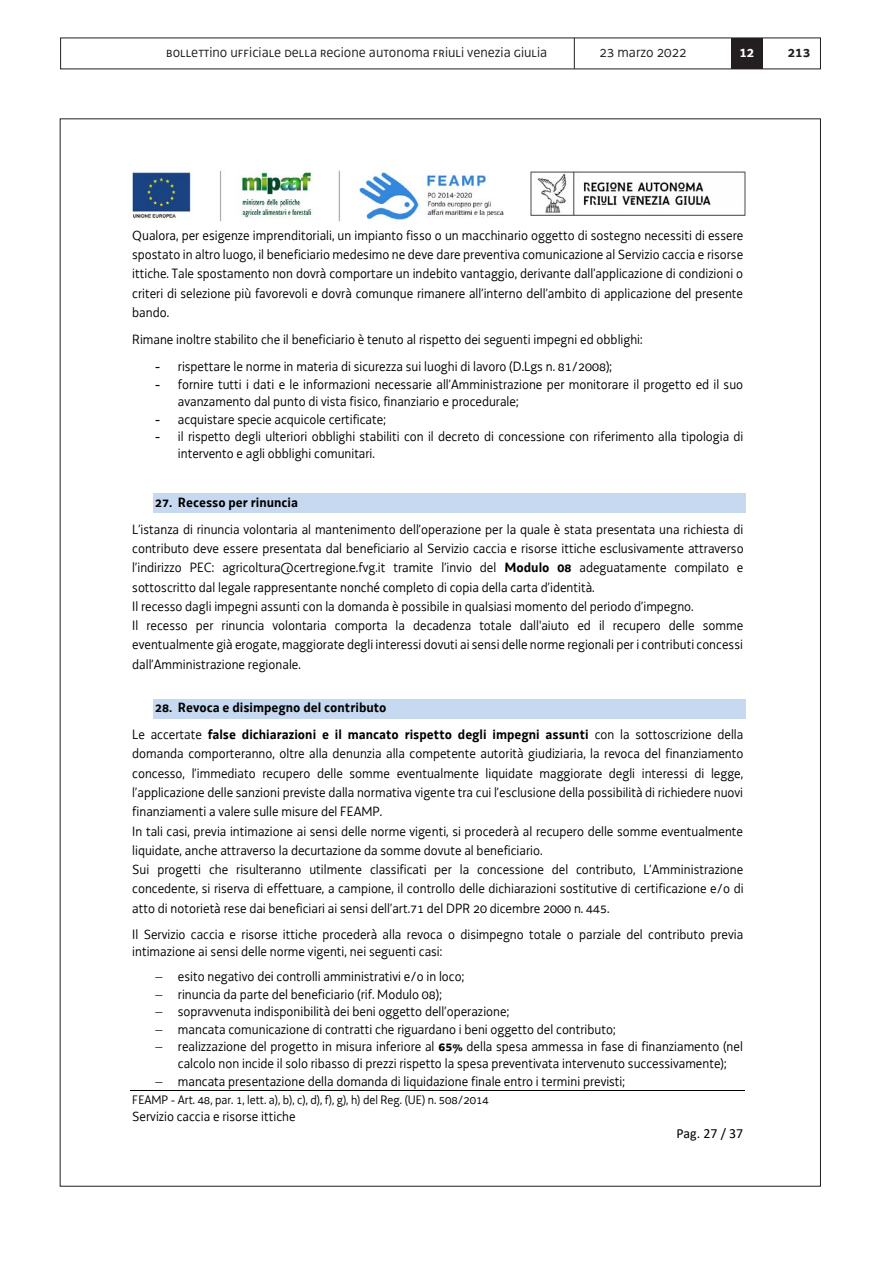
<style>
.page{position:relative;width:893px;height:1263px;background:#fff}
.page>*{position:absolute;margin:0;border:0;box-sizing:border-box;transform-origin:0 0}
.t1{font:15px "Decima UNI";color:#231f20}
.t2{font:15px "Decima WE";color:#231f20}
.t3{font:700 15px "Decima WE";color:#231f20}
.t4{font:700 15px "Decima WE";color:#fff}
.t5{font:13.95px/19.2px "Decima WE";color:#000}
.t6{font:700 13.95px/27px "Decima WE";color:#000}
.t7{font:13.95px "Calibri";color:#000}
.t8{font:12.75px "Decima WE";color:#000}
.s1{font-family:"Times New Roman";font-size:15.15px}
.s2{font-weight:700}
.s3{font-weight:400}
</style>
<div class="page">
<div style="left:731px;top:38px;width:32px;height:31px;background:#231f20"></div>
<hr style="left:574px;top:38px;width:1px;height:31px;background:#231f20">
<img style="left:130px;top:170px;width:374px;height:52px">
<img style="left:531px;top:172px;width:214px;height:44px">
<hr style="left:130px;top:1090px;width:615px;height:1px;background:#000">
<div style="left:153px;top:494px;width:592px;height:19px;background:#c6d9f1"></div>
<div style="left:153px;top:699px;width:592px;height:19px;background:#c6d9f1"></div>
<p class="t1" style="left:166px;top:43px;width:382px">bollettino ufficiale della regione autonoma friuli venezia giulia</p>
<p class="t2" style="left:599px;top:43px;width:89px">23 marzo 2022</p>
<p class="t4" style="left:739px;top:43px;width:16px">12</p>
<p class="t3" style="left:788px;top:43px;width:24px">213</p>
<p class="t5" style="left:132px;top:226px;width:613px;text-align:justify">Qualora, per esigenze imprenditoriali, un impianto fisso o un macchinario oggetto di sostegno necessiti di essere spostato in altro luogo, il beneficiario medesimo ne deve dare preventiva comunicazione al Servizio caccia e risorse ittiche. Tale spostamento non dovrà comportare un indebito vantaggio, derivante dall’applicazione di condizioni o criteri di selezione più favorevoli e dovrà comunque rimanere all’interno dell’ambito di applicazione del presente bando.</p>
<p class="t5" style="left:132px;top:330px;width:512px">Rimane inoltre stabilito che il beneficiario è tenuto al rispetto dei seguenti impegni ed obblighi:</p>
<p class="t5" style="left:155px;top:357px;width:458px"><span class="s1">-</span> rispettare le norme in materia di sicurezza sui luoghi di lavoro (D.Lgs n. 81/2008);</p>
<p class="t5" style="left:178px;top:376px;width:567px;line-height:16.8px;text-indent:-23px"><span class="s1">-</span> fornire tutti i dati e le informazioni necessarie all’Amministrazione per monitorare il progetto ed il suo avanzamento dal punto di vista fisico, finanziario e procedurale;</p>
<p class="t5" style="left:155px;top:409px;width:232px"><span class="s1">-</span> acquistare specie acquicole certificate;</p>
<p class="t5" style="left:178px;top:428px;width:567px;line-height:16.8px;text-indent:-23px"><span class="s1">-</span> il rispetto degli ulteriori obblighi stabiliti con il decreto di concessione con riferimento alla tipologia di intervento e agli obblighi comunitari.</p>
<p class="t6" style="left:155px;top:489px;width:144px">27. Recesso per rinuncia</p>
<p class="t5" style="left:132px;top:519px;width:613px">L’istanza di rinuncia volontaria al mantenimento dell’operazione per la quale è stata presentata una richiesta di contributo deve essere presentata dal beneficiario al Servizio caccia e risorse ittiche esclusivamente attraverso l’indirizzo PEC: agricoltura@certregione.fvg.it tramite l’invio del <span class="s2">Modulo 08</span> adeguatamente compilato e sottoscritto dal legale rappresentante nonché completo di copia della carta d’identità.<br>Il recesso dagli impegni assunti con la domanda è possibile in qualsiasi momento del periodo d’impegno.<br>Il recesso per rinuncia volontaria comporta la decadenza totale dall'aiuto ed il recupero delle somme eventualmente già erogate, maggiorate degli interessi dovuti ai sensi delle norme regionali per i contributi concessi dall’Amministrazione regionale.</p>
<p class="t6" style="left:132px;top:694px;width:613px;text-indent:23px">28. Revoca e disimpegno del contributo<br><span class="s3">Le accertate</span> false dichiarazioni e il mancato rispetto degli impegni assunti <span class="s3">con la sottoscrizione della</span></p>
<p class="t5" style="left:132px;top:744px;width:613px">domanda comporteranno, oltre alla denunzia alla competente autorità giudiziaria, la revoca del finanziamento concesso, l’immediato recupero delle somme eventualmente liquidate maggiorate degli interessi di legge, l’applicazione delle sanzioni previste dalla normativa vigente tra cui l’esclusione della possibilità di richiedere nuovi finanziamenti a valere sulle misure del FEAMP.<br>In tali casi, previa intimazione ai sensi delle norme vigenti, si procederà al recupero delle somme eventualmente liquidate, anche attraverso la decurtazione da somme dovute al beneficiario.<br>Sui progetti che risulteranno utilmente classificati per la concessione del contributo, L’Amministrazione concedente, si riserva di effettuare, a campione, il controllo delle dichiarazioni sostitutive di certificazione e/o di atto di notorietà rese dai beneficiari ai sensi dell’art.71 del DPR 20 dicembre 2000 n. 445.</p>
<p class="t5" style="left:132px;top:926px;width:613px;line-height:16.8px">Il Servizio caccia e risorse ittiche procederà alla revoca o disimpegno totale o parziale del contributo previa intimazione ai sensi delle norme vigenti, nei seguenti casi:</p>
<p class="t5" style="left:178px;top:968px;width:567px;line-height:17.4px">esito negativo dei controlli amministrativi e/o in loco;<br>rinuncia da parte del beneficiario (rif. Modulo 08);<br>sopravvenuta indisponibilità dei beni oggetto dell’operazione;<br>mancata comunicazione di contratti che riguardano i beni oggetto del contributo;<br>realizzazione del progetto in misura inferiore al <span class="s2">65%</span> della spesa ammessa in fase di finanziamento (nel calcolo non incide il solo ribasso di prezzi rispetto la spesa preventivata intervenuto successivamente); mancata presentazione della domanda di liquidazione finale entro i termini previsti;</p>
<p class="t8" style="left:132px;top:1093px;width:358px">FEAMP - Art. 48, par. 1, lett. a), b), c), d), f), g), h) del Reg. (UE) n. 508/2014</p>
<p class="t5" style="left:132px;top:1107px;width:165px">Servizio caccia e risorse ittiche</p>
<p class="t7" style="left:676px;top:1123px;width:68px">Pag. 27 / 37</p>
</div>
